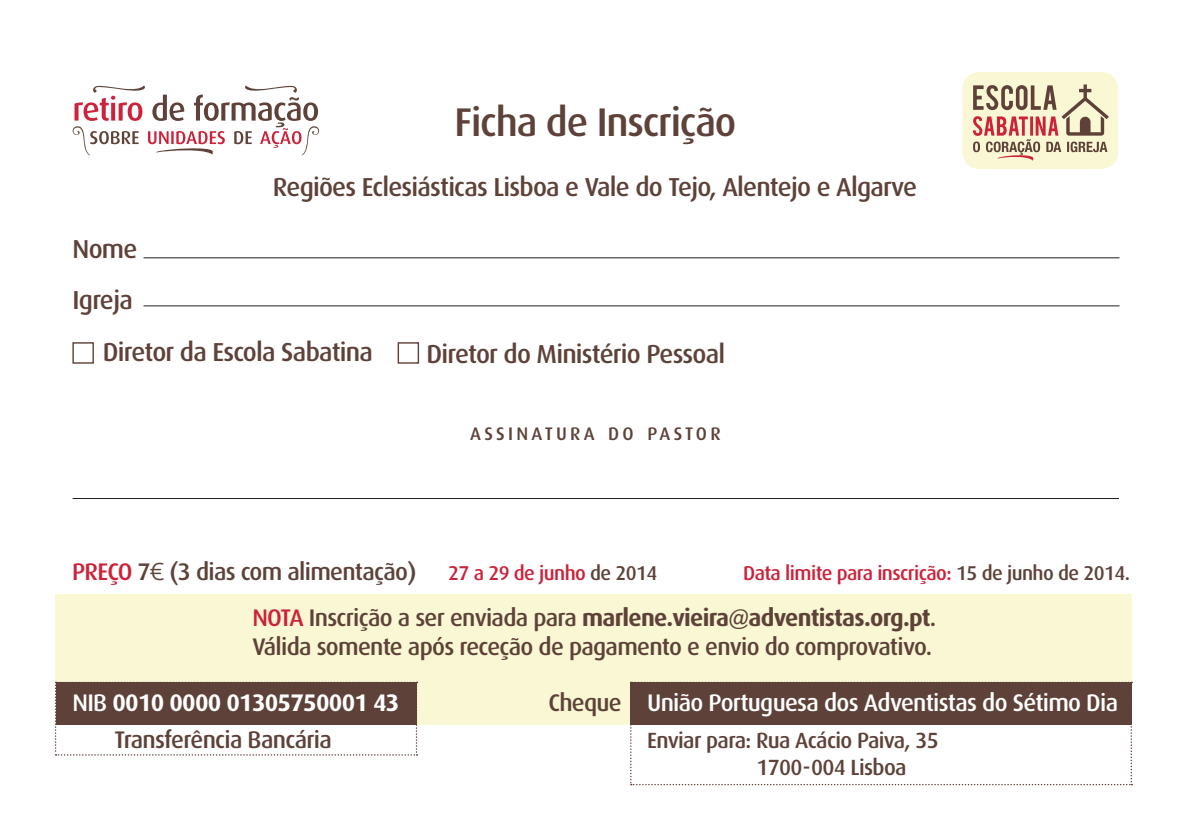
<style>
.page{position:relative;width:1191px;height:840px;background:#fff}
.page>*{position:absolute;margin:0;border:0;box-sizing:border-box;transform-origin:0 0}
.t1{font:500 40px "Dax";letter-spacing:-.03em;color:#5e4239}
.t2{font:500 26px "Dax";letter-spacing:-.03em;color:#5e4239}
.t3{font:500 24px "Dax";letter-spacing:-.03em;color:#5e4239}
.t4{font:700 24px "Dax";letter-spacing:-.03em;color:#5e4239}
.t5{font:500 24px "Dax";letter-spacing:-.03em;color:#fff}
.t6{font:700 24px "Dax";letter-spacing:-.03em;color:#fff}
.t7{font:500 22px "Dax";letter-spacing:-.03em;color:#5e4239}
.t8{font:500 20px "Dax";letter-spacing:-.03em;color:#cc223a}
.t9{font:500 18.2px "Dax";letter-spacing:.18em;color:#5e4239}
.s1{color:#cc223a}
.s2{font-family:"Aller";font-weight:300}
.s3{color:#5e4239}
.s4{font-weight:500;color:#cc223a}
.s5{font-weight:500}
</style>
<div class="page">
<div style="left:962px;top:72px;width:156px;height:97px;background:#f9f7d4;border-radius:17px"></div>
<svg style="left:972px;top:84px;width:136px;height:77px"></svg>
<svg style="left:72px;top:85px;width:248px;height:70px"></svg>
<hr style="left:143px;top:257px;width:976px;height:1px;background:#231f20">
<hr style="left:143px;top:305px;width:976px;height:1px;background:#231f20">
<hr style="left:73px;top:498px;width:1046px;height:1px;background:#231f20">
<div style="left:56px;top:594px;width:1076px;height:130px;background:#f9f7d4"></div>
<svg style="left:55px;top:681px;width:362px;height:74px"></svg>
<svg style="left:630px;top:681px;width:502px;height:103px"></svg>
<div style="left:72px;top:342px;width:22px;height:21px;border:1px solid #5e4239"></div>
<div style="left:397px;top:342px;width:22px;height:21px;border:1px solid #5e4239"></div>
<p class="t1" style="left:454px;top:100px;width:283px">Ficha de Inscrição</p>
<p class="t2" style="left:273px;top:172px;width:646px">Regiões Eclesiásticas Lisboa e Vale do Tejo, Alentejo e Algarve</p>
<p class="t2" style="left:73px;top:234px;width:66px">Nome</p>
<p class="t2" style="left:73px;top:285px;width:62px">Igreja</p>
<p class="t2" style="left:103px;top:337px;width:271px">Diretor da Escola Sabatina</p>
<p class="t2" style="left:426px;top:339px;width:300px">Diretor do Ministério Pessoal</p>
<p class="t9" style="left:470px;top:423px;width:252px">ASSINATURA DO PASTOR</p>
<p class="t3" style="left:72px;top:558px;width:346px"><span class="s1">PREÇO</span> 7<span class="s2">€</span> (3 dias com alimentação)</p>
<p class="t8" style="left:448px;top:561px;width:211px">27 a 29 de junho <span class="s3">de 2014</span></p>
<p class="t8" style="left:743px;top:561px;width:388px">Data limite para inscrição: <span class="s3">15 de junho de 2014.</span></p>
<p class="t4" style="left:252px;top:604px;width:685px"><span class="s4">NOTA</span> <span class="s5">Inscrição a ser enviada para</span> marlene.vieira@adventistas.org.pt<span class="s5">.</span></p>
<p class="t3" style="left:252px;top:633px;width:681px">Válida somente após receção de pagamento e envio do comprovativo.</p>
<p class="t3" style="left:548px;top:689px;width:75px">Cheque</p>
<p class="t6" style="left:73px;top:688px;width:328px"><span class="s5">NIB</span> 0010 0000 01305750001 43</p>
<p class="t5" style="left:647px;top:689px;width:472px">União Portuguesa dos Adventistas do Sétimo Dia</p>
<p class="t3" style="left:115px;top:725px;width:219px">Transferência Bancária</p>
<p class="t7" style="left:647px;top:727px;width:293px">Enviar para: Rua Acácio Paiva, 35</p>
<p class="t7" style="left:756px;top:754px;width:152px">1700-004 Lisboa</p>
</div>
